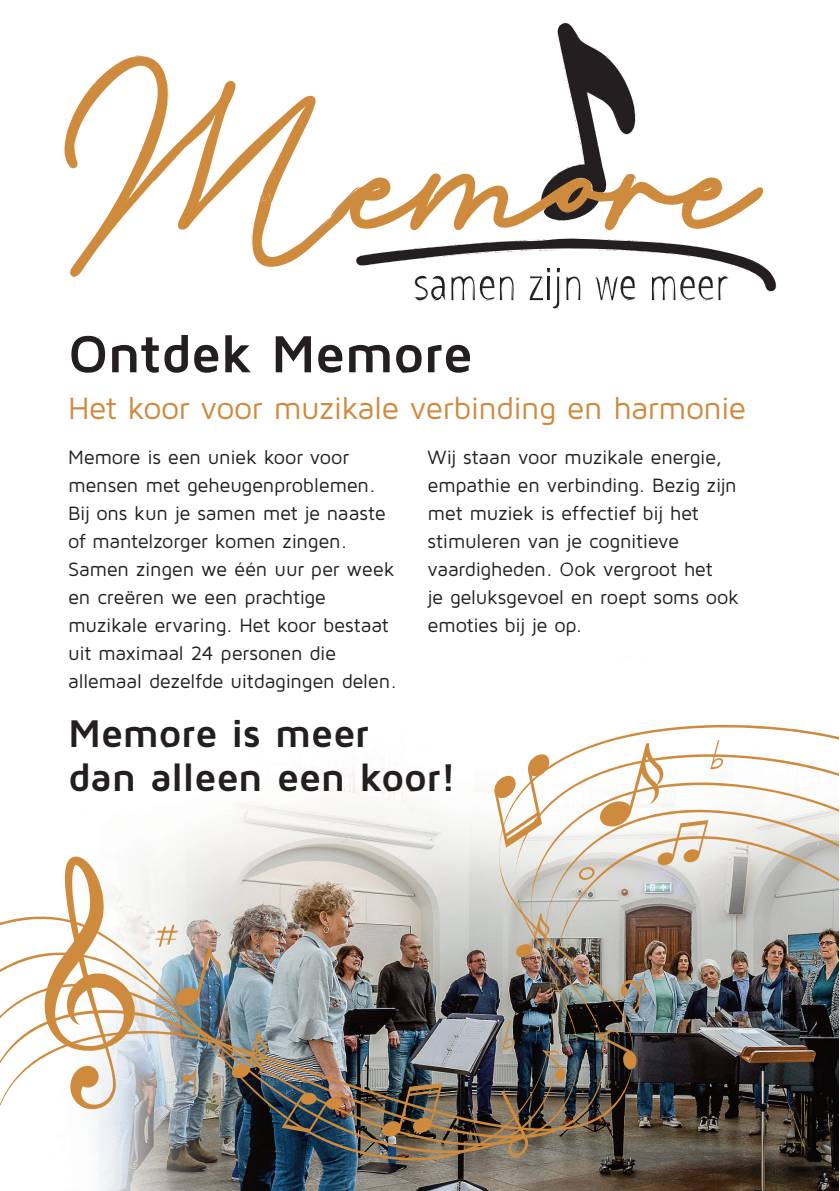
<style>
.page{position:relative;width:840px;height:1191px;background:#fff}
.page>*{position:absolute;margin:0;border:0;box-sizing:border-box;transform-origin:0 0}
.t1{font:700 54px "Maven Pro";letter-spacing:-.02em;color:#231f20}
.t2{font:700 40px "Maven Pro";letter-spacing:-.015em;color:#231f20}
.t3{font:32px "Maven Pro";letter-spacing:-.02em;color:#ce8b3e}
.t4{font:20px/28px "Maven Pro";letter-spacing:-.015em;color:#231f20}
</style>
<div class="page">
<img style="left:98px;top:724px;width:740px;height:467px">
<svg style="left:64px;top:56px;width:235px;height:222px"></svg>
<svg style="left:136px;top:55px;width:12px;height:2px"></svg>
<svg style="left:156px;top:79px;width:2px;height:17px"></svg>
<svg style="left:164px;top:80px;width:4px;height:43px"></svg>
<svg style="left:201px;top:153px;width:3px;height:7px"></svg>
<svg style="left:65px;top:130px;width:13px;height:39px"></svg>
<svg style="left:252px;top:170px;width:47px;height:100px"></svg>
<svg style="left:198px;top:199px;width:4px;height:4px"></svg>
<svg style="left:108px;top:180px;width:47px;height:56px"></svg>
<svg style="left:251px;top:209px;width:16px;height:38px"></svg>
<svg style="left:267px;top:265px;width:16px;height:2px"></svg>
<svg style="left:299px;top:22px;width:478px;height:287px"></svg>
<img style="left:98px;top:1147px;width:740px;height:14px">
<img style="left:93px;top:1132px;width:745px;height:12px">
<img style="left:0;top:725px;width:838px;height:407px">
<svg style="left:44px;top:856px;width:91px;height:253px"></svg>
<svg style="left:501px;top:1090px;width:28px;height:68px;background:#7c6447"></svg>
<svg style="left:501px;top:1020px;width:13px;height:29px"></svg>
<svg style="left:542px;top:1049px;width:24px;height:33px"></svg>
<svg style="left:594px;top:1027px;width:43px;height:43px;background:#55493c"></svg>
<svg style="left:231px;top:1032px;width:38px;height:46px;background:#95866e"></svg>
<svg style="left:515px;top:913px;width:35px;height:44px;background:#bea98f"></svg>
<img style="left:155px;top:924px;width:69px;height:81px">
<svg style="left:620px;top:979px;width:27px;height:36px"></svg>
<svg style="left:183px;top:1067px;width:13px;height:28px"></svg>
<svg style="left:577px;top:740px;width:146px;height:140px"></svg>
<svg style="left:281px;top:1092px;width:62px;height:40px;background:#54524b"></svg>
<img style="left:381px;top:1083px;width:61px;height:53px">
<svg style="left:493px;top:753px;width:57px;height:94px"></svg>
<p class="t1" style="left:68px;top:335px;width:406px">Ontdek Memore</p>
<p class="t3" style="left:68px;top:397px;width:679px">Het koor voor muzikale verbinding en harmonie</p>
<p class="t4" style="left:68px;top:445px;width:328px">Memore is een uniek koor voor mensen met geheugenproblemen.<br>Bij ons kun je samen met je naaste of mantelzorger komen zingen.<br>Samen zingen we één uur per week en creëren we een prachtige</p>
<p class="t4" style="left:68px;top:613px;width:322px">muzikale ervaring. Het koor bestaat uit maximaal 24 personen die</p>
<p class="t4" style="left:68px;top:669px;width:330px">allemaal dezelfde uitdagingen delen.</p>
<p class="t4" style="left:427px;top:445px;width:310px">Wij staan voor muzikale energie, empathie en verbinding. Bezig zijn met muziek is effectief bij het</p>
<p class="t4" style="left:427px;top:529px;width:253px">stimuleren van je cognitieve</p>
<p class="t4" style="left:427px;top:557px;width:286px">vaardigheden. Ook vergroot het</p>
<p class="t4" style="left:427px;top:585px;width:313px">je geluksgevoel en roept soms ook emoties bij je op.</p>
<p class="t2" style="left:68px;top:719px;width:302px">Memore is meer</p>
<p class="t2" style="left:68px;top:763px;width:389px">dan alleen een koor!</p>
</div>
